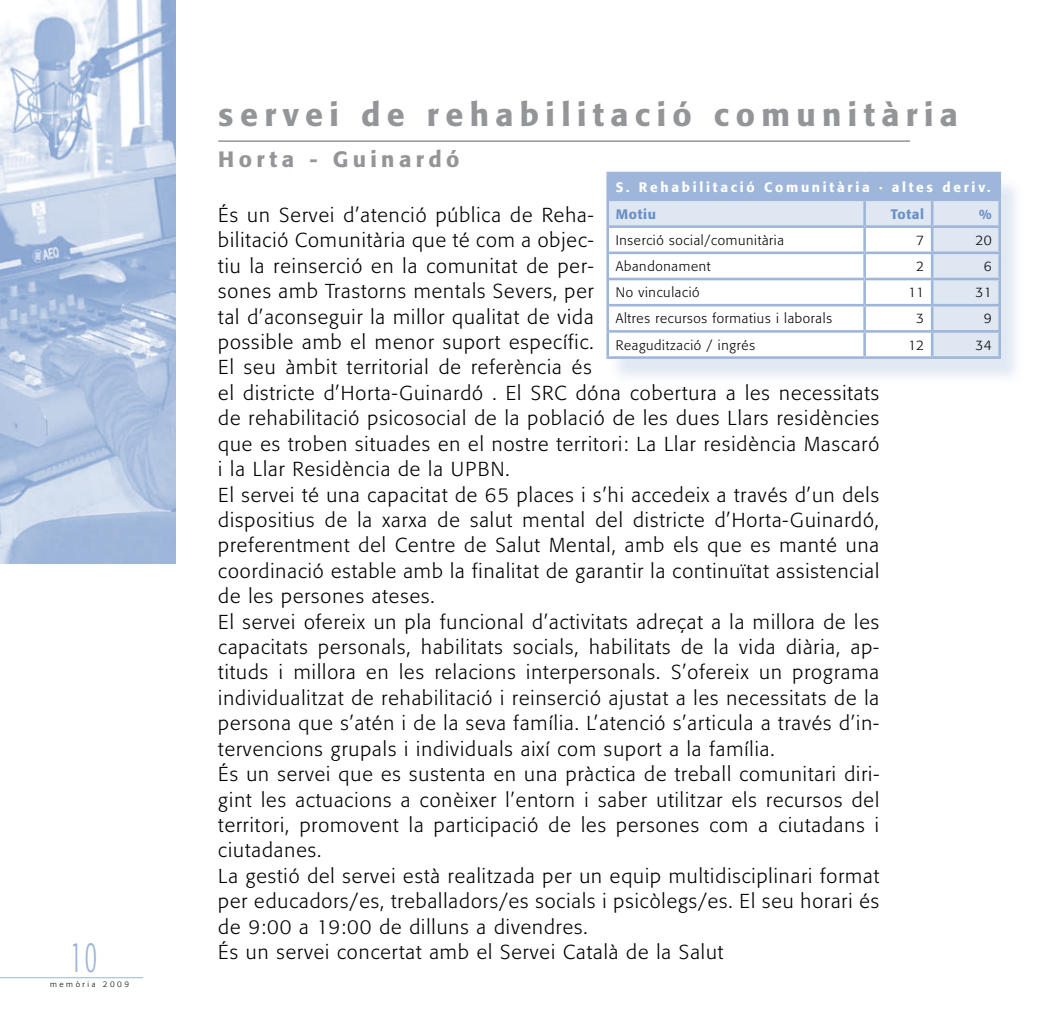
<style>
.page{position:relative;width:1049px;height:1021px;background:#fff}
.page>*{position:absolute;margin:0;border:0;box-sizing:border-box;transform-origin:0 0}
.t1{font:300 condensed 44px "Formata";color:#9cb4d9;scale:.6 1}
.t2{font:500 32px "Formata";letter-spacing:.2em;color:#939598}
.t3{font:500 22px "Formata";letter-spacing:.2em;color:#939598}
.t4{font:300 20px/25.4px "Formata";letter-spacing:.05em;color:#000}
.t5{font:300 13.6px "Formata";letter-spacing:.05em;color:#000}
.t6{font:500 13.6px "Formata";letter-spacing:.2em;color:#fff}
.t7{font:500 13.6px "Formata";letter-spacing:.05em;color:#6a8fc6}
.t8{font:300 8px "Formata";letter-spacing:.32em;color:#000}
</style>
<div class="page">
<img style="left:0;top:0;width:176px;height:564px">
<hr style="left:0;top:977px;width:143px;height:1px;background:#9cb4d9">
<hr style="left:218px;top:140px;width:692px;height:2px;background:#939598">
<div style="left:608px;top:176px;width:416px;height:209px;background:#386ab3;opacity:.15"></div>
<div style="left:608px;top:173px;width:392px;height:27px;background:#9eb6da"></div>
<div style="left:609px;top:201px;width:389px;height:155px;background:#dfe7f3"></div>
<svg style="left:609px;top:228px;width:322px;height:128px"></svg>
<hr style="left:606px;top:172px;width:258px;height:2px;background:#9eb6da">
<hr style="left:606px;top:174px;width:3px;height:26px;background:#9eb6da">
<hr style="left:864px;top:172px;width:68px;height:2px;background:#9eb6da">
<hr style="left:932px;top:172px;width:69px;height:2px;background:#9eb6da">
<hr style="left:606px;top:200px;width:3px;height:27px;background:#9eb6da">
<hr style="left:606px;top:227px;width:3px;height:26px;background:#9eb6da">
<hr style="left:606px;top:253px;width:3px;height:26px;background:#9eb6da">
<hr style="left:606px;top:279px;width:3px;height:26px;background:#9eb6da">
<hr style="left:606px;top:305px;width:3px;height:26px;background:#9eb6da">
<hr style="left:606px;top:331px;width:3px;height:25px;background:#9eb6da">
<hr style="left:609px;top:198px;width:255px;height:3px;background:#9eb6da">
<hr style="left:864px;top:198px;width:68px;height:3px;background:#9eb6da">
<hr style="left:863px;top:201px;width:3px;height:24px;background:#9eb6da">
<hr style="left:932px;top:198px;width:69px;height:3px;background:#9eb6da">
<hr style="left:609px;top:225px;width:255px;height:3px;background:#9eb6da">
<hr style="left:864px;top:225px;width:68px;height:3px;background:#9eb6da">
<hr style="left:863px;top:228px;width:3px;height:23px;background:#9eb6da">
<hr style="left:932px;top:225px;width:69px;height:3px;background:#9eb6da">
<hr style="left:609px;top:251px;width:255px;height:3px;background:#9eb6da">
<hr style="left:864px;top:251px;width:68px;height:3px;background:#9eb6da">
<hr style="left:863px;top:254px;width:3px;height:24px;background:#9eb6da">
<hr style="left:932px;top:251px;width:69px;height:3px;background:#9eb6da">
<hr style="left:609px;top:278px;width:255px;height:2px;background:#9eb6da">
<hr style="left:864px;top:278px;width:68px;height:2px;background:#9eb6da">
<hr style="left:863px;top:280px;width:3px;height:24px;background:#9eb6da">
<hr style="left:932px;top:278px;width:69px;height:2px;background:#9eb6da">
<hr style="left:609px;top:304px;width:255px;height:2px;background:#9eb6da">
<hr style="left:864px;top:304px;width:68px;height:2px;background:#9eb6da">
<hr style="left:863px;top:306px;width:3px;height:24px;background:#9eb6da">
<hr style="left:932px;top:304px;width:69px;height:2px;background:#9eb6da">
<hr style="left:609px;top:330px;width:255px;height:3px;background:#9eb6da">
<hr style="left:864px;top:330px;width:68px;height:3px;background:#9eb6da">
<hr style="left:863px;top:333px;width:3px;height:23px;background:#9eb6da">
<hr style="left:932px;top:330px;width:69px;height:3px;background:#9eb6da">
<hr style="left:606px;top:356px;width:258px;height:3px;background:#9eb6da">
<hr style="left:864px;top:356px;width:68px;height:3px;background:#9eb6da">
<hr style="left:932px;top:356px;width:69px;height:3px;background:#9eb6da">
<hr style="left:998px;top:174px;width:3px;height:24px;background:#9eb6da">
<hr style="left:931px;top:201px;width:2px;height:24px;background:#9eb6da">
<hr style="left:998px;top:201px;width:3px;height:24px;background:#9eb6da">
<hr style="left:931px;top:228px;width:2px;height:23px;background:#9eb6da">
<hr style="left:998px;top:228px;width:3px;height:23px;background:#9eb6da">
<hr style="left:931px;top:254px;width:2px;height:24px;background:#9eb6da">
<hr style="left:998px;top:254px;width:3px;height:24px;background:#9eb6da">
<hr style="left:931px;top:280px;width:2px;height:24px;background:#9eb6da">
<hr style="left:998px;top:280px;width:3px;height:24px;background:#9eb6da">
<hr style="left:931px;top:306px;width:2px;height:24px;background:#9eb6da">
<hr style="left:998px;top:306px;width:3px;height:24px;background:#9eb6da">
<hr style="left:931px;top:333px;width:2px;height:23px;background:#9eb6da">
<hr style="left:998px;top:333px;width:3px;height:23px;background:#9eb6da">
<h1 class="t1" style="left:70px;top:931px;width:45px">10</h1>
<p class="t8" style="left:50px;top:979px;width:80px">memòria 2009</p>
<h2 class="t2" style="left:218px;top:95px;width:741px">servei de rehabilitació comunitària</h2>
<p class="t3" style="left:218px;top:146px;width:243px">Horta - Guinardó</p>
<p class="t6" style="left:616px;top:179px;width:376px">S. Rehabilitació Comunitària · altes deriv.</p>
<p class="t7" style="left:616px;top:205px;width:42px">Motiu</p>
<p class="t7" style="left:891px;top:205px;width:35px">Total</p>
<p class="t7" style="left:979px;top:205px;width:14px">%</p>
<p class="t5" style="left:616px;top:232px;width:170px">Inserció social/comunitària</p>
<p class="t5" style="left:916px;top:232px;width:9px">7</p>
<p class="t5" style="left:975px;top:232px;width:18px">20</p>
<p class="t5" style="left:616px;top:258px;width:96px">Abandonament</p>
<p class="t5" style="left:916px;top:258px;width:9px">2</p>
<p class="t5" style="left:984px;top:258px;width:9px">6</p>
<p class="t5" style="left:616px;top:284px;width:85px">No vinculació</p>
<p class="t5" style="left:908px;top:284px;width:17px">11</p>
<p class="t5" style="left:975px;top:284px;width:18px">31</p>
<p class="t5" style="left:616px;top:310px;width:218px">Altres recursos formatius i laborals</p>
<p class="t5" style="left:916px;top:310px;width:9px">3</p>
<p class="t5" style="left:984px;top:310px;width:9px">9</p>
<p class="t5" style="left:616px;top:337px;width:141px">Reagudització / ingrés</p>
<p class="t5" style="left:908px;top:337px;width:17px">12</p>
<p class="t5" style="left:975px;top:337px;width:18px">34</p>
<p class="t4" style="left:218px;top:202px;width:662px">És un Servei d’atenció pública de Reha-<br>bilitació Comunitària que té com a objec-<br>tiu la reinserció en la comunitat de per-<br>sones amb Trastorns mentals Severs, per<br>tal d’aconseguir la millor qualitat de vida<br>possible amb el menor suport específic.<br>El seu àmbit territorial de referència és<br>el districte d’Horta-Guinardó . El SRC dóna cobertura a les necessitats de rehabilitació psicosocial de la població de les dues Llars residències que es troben situades en el nostre territori: La Llar residència Mascaró i la Llar Residència de la UPBN.<br>El servei té una capacitat de 65 places i s’hi accedeix a través d’un dels dispositius de la xarxa de salut mental del districte d’Horta-Guinardó, preferentment del Centre de Salut Mental, amb els que es manté una coordinació estable amb la finalitat de garantir la continuïtat assistencial de les persones ateses.<br>El servei ofereix un pla funcional d’activitats adreçat a la millora de les capacitats personals, habilitats socials, habilitats de la vida diària, ap&shy;tituds i millora en les relacions interpersonals. S’ofereix un programa individualitzat de rehabilitació i reinserció ajustat a les necessitats de la persona que s’atén i de la seva família. L’atenció s’articula a través d’in&shy;tervencions grupals i individuals així com suport a la família.<br>És un servei que es sustenta en una pràctica de treball comunitari diri&shy;gint les actuacions a conèixer l’entorn i saber utilitzar els recursos del territori, promovent la participació de les persones com a ciutadans i ciutadanes.<br>La gestió del servei està realitzada per un equip multidisciplinari format per educadors/es, treballadors/es socials i psicòlegs/es. El seu horari és de 9:00 a 19:00 de dilluns a divendres.<br>És un servei concertat amb el Servei Català de la Salut</p>
</div>
